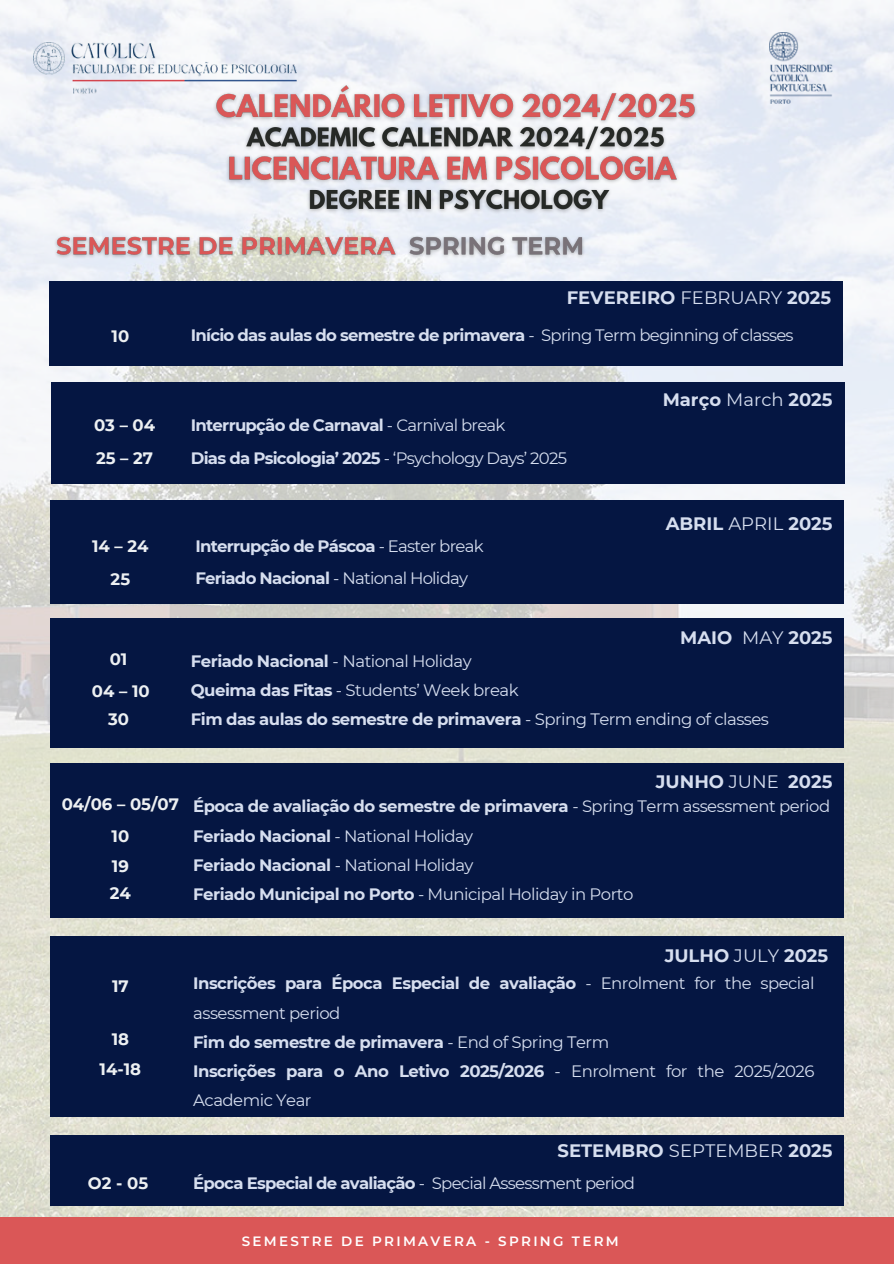
<style>
.page{position:relative;width:894px;height:1264px;background:#fff}
.page>*{position:absolute;margin:0;border:0;box-sizing:border-box;transform-origin:0 0}
.t1{font:700 18px "Montserrat";color:#d6deef}
.t2{font:700 16.5px/29.2px "Montserrat";letter-spacing:-.03em;color:#d6deef}
.t3{font:700 16.5px/30.9px "Montserrat";color:#edf0f2;text-align:center}
.t4{font:600 13.5px "Montserrat";letter-spacing:.17em;color:#fff}
.s1{font-weight:400}
</style>
<div class="page">
<img style="left:0;top:0;width:893px;height:1217px">
<div style="left:50px;top:281px;width:793px;height:84px;background:#051642"></div>
<div style="left:0;top:1217px;width:893px;height:46px;background:#da5757"></div>
<img style="left:33px;top:43px;width:263px;height:50px">
<img style="left:769px;top:33px;width:74px;height:71px">
<div style="left:51px;top:382px;width:793px;height:101px;background:#051642"></div>
<div style="left:50px;top:500px;width:793px;height:103px;background:#051642"></div>
<div style="left:50px;top:618px;width:793px;height:130px;background:#051642"></div>
<div style="left:50px;top:763px;width:793px;height:154px;background:#051642"></div>
<div style="left:50px;top:936px;width:793px;height:180px;background:#051642"></div>
<div style="left:50px;top:1134px;width:793px;height:71px;background:#051642"></div>
<img style="left:208px;top:79px;width:493px;height:138px">
<img style="left:50px;top:229px;width:539px;height:34px">
<h4 class="t3" style="left:111px;top:321px;width:19px">10</h4>
<h6 class="t3" style="left:94px;top:408px;width:63px;line-height:33.8px;text-align:left">03 – 04<br>25 – 27</h6>
<h3 class="t1" style="left:566px;top:287px;width:266px">FEVEREIRO <span class="s1">FEBRUARY</span> 2025</h3>
<p class="t2" style="left:191px;top:320px;width:604px">Início das aulas do semestre de primavera <span class="s1">- Spring Term beginning of classes</span></p>
<h5 class="t2" style="left:191px;top:409px;width:377px;line-height:32.7px">Interrupção de Carnaval <span class="s1">- Carnival break<br></span>Dias da Psicologia’ 2025 <span class="s1">- ‘Psychology Days’ 2025</span></h5>
<h6 class="t1" style="left:662px;top:388px;width:171px">Março <span class="s1">March</span> 2025</h6>
<h4 class="t3" style="left:92px;top:530px;width:58px;line-height:32.7px">14 – 24<br>25</h4>
<h6 class="t3" style="left:92px;top:643px;width:59px;line-height:31.5px">01<br>04 – 10</h6>
<h6 class="t3" style="left:108px;top:703px;width:22px">30</h6>
<h5 class="t2" style="left:195px;top:529px;width:289px;line-height:32.7px">Interrupção de Páscoa <span class="s1">- Easter break<br></span>Feriado Nacional <span class="s1">- National Holiday</span></h5>
<h6 class="t1" style="left:665px;top:513px;width:168px">ABRIL <span class="s1">APRIL</span> 2025</h6>
<h6 class="t1" style="left:680px;top:626px;width:154px">MAIO <span class="s1">MAY</span> 2025</h6>
<h4 class="t2" style="left:191px;top:646px;width:579px">Feriado Nacional <span class="s1">- National Holiday<br></span>Queima das Fitas <span class="s1">- Students’ Week break<br></span>Fim das aulas do semestre de primavera <span class="s1">- Spring Term ending of classes</span></h4>
<h6 class="t3" style="left:62px;top:788px;width:119px">04/06 – 05/07<br>10<br>19</h6>
<h6 class="t3" style="left:110px;top:877px;width:23px">24</h6>
<h4 class="t1" style="left:655px;top:770px;width:178px">JUNHO <span class="s1">JUNE</span> 2025</h4>
<h5 class="t2" style="left:193px;top:791px;width:638px">Época de avaliação do semestre de primavera <span class="s1">- Spring Term assessment period </span>Feriado Nacional <span class="s1">- National Holiday<br></span>Feriado Nacional <span class="s1">- National Holiday<br></span>Feriado Municipal no Porto <span class="s1">- Municipal Holiday in Porto</span></h5>
<h4 class="t3" style="left:112px;top:970px;width:18px">17</h4>
<h6 class="t3" style="left:100px;top:1024px;width:43px;line-height:29.2px">18<br>14-18</h6>
<h5 class="t1" style="left:664px;top:945px;width:165px">JULHO <span class="s1">JULY</span> 2025</h5>
<h5 class="t2" style="left:193px;top:968px;width:622px">Inscrições para Época Especial de avaliação <span class="s1">- Enrolment for the special assessment period<br></span>Fim do semestre de primavera <span class="s1">- End of Spring Term<br></span>Inscrições para o Ano Letivo 2025/2026 <span class="s1">- Enrolment for the 2025/2026<br>Academic Year</span></h5>
<h4 class="t1" style="left:557px;top:1139px;width:276px">SETEMBRO <span class="s1">SEPTEMBER</span> 2025</h4>
<p class="t3" style="left:88px;top:1167px;width:62px">O2 - 05</p>
<h6 class="t2" style="left:193px;top:1168px;width:443px">Época Especial de avaliação <span class="s1">- Special Assessment period</span></h6>
<p class="t4" style="left:242px;top:1232px;width:378px">SEMESTRE DE PRIMAVERA - SPRING TERM</p>
</div>
